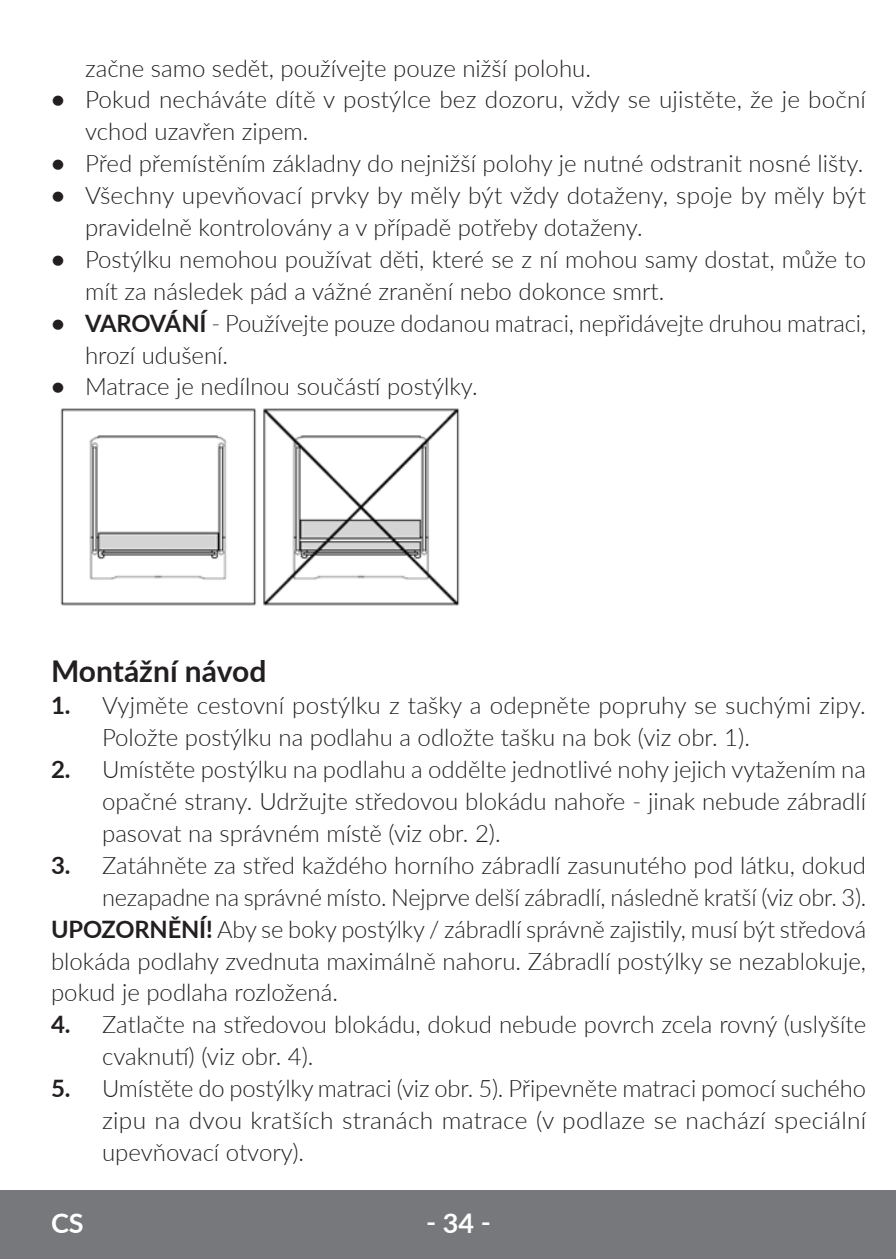
<style>
.page{position:relative;width:896px;height:1259px;background:#fff}
.page>*{position:absolute;margin:0;border:0;box-sizing:border-box;transform-origin:0 0}
.t1{font:700 30px "Lato";color:#231f20}
.t2{font:700 27px "Lato";color:#fff}
.t3{font:300 24px/31.8px "Lato";color:#231f20}
.s1{font-weight:700}
</style>
<div class="page">
<div style="left:0;top:1190px;width:895px;height:69px;background:#76787b"></div>
<img style="left:60px;top:408px;width:400px;height:198px">
<p class="t3" style="left:85px;top:51px;width:507px">začne samo sedět, používejte pouze nižší polohu.</p>
<p class="t3" style="left:85px;top:83px;width:782px;text-indent:-34px"><span class="s1">•</span> Pokud necháváte dítě v postýlce bez dozoru, vždy se ujistěte, že je boční vchod uzavřen zipem.</p>
<p class="t3" style="left:51px;top:147px;width:813px"><span class="s1">•</span> Před přemístěním základny do nejnižší polohy je nutné odstranit nosné lišty.</p>
<p class="t3" style="left:85px;top:179px;width:782px;text-indent:-34px"><span class="s1">•</span> Všechny upevňovací prvky by měly být vždy dotaženy, spoje by měly být pravidelně kontrolovány a v případě potřeby dotaženy.</p>
<p class="t3" style="left:85px;top:242px;width:782px;text-indent:-34px"><span class="s1">•</span> Postýlku nemohou používat děti, které se z ní mohou samy dostat, může to mít za následek pád a vážné zranění nebo dokonce smrt.</p>
<p class="t3" style="left:85px;top:306px;width:782px;text-indent:-34px"><span class="s1">• VAROVÁNÍ</span> - Používejte pouze dodanou matraci, nepřidávejte druhou matraci, hrozí udušení.</p>
<p class="t3" style="left:51px;top:370px;width:428px"><span class="s1">•</span> Matrace je nedílnou součástí postýlky.</p>
<p class="t1" style="left:51px;top:649px;width:217px">Montážní návod</p>
<p class="t3" style="left:102px;top:689px;width:765px;text-indent:-51px"><span class="s1">1.</span> Vyjměte cestovní postýlku z tašky a odepněte popruhy se suchými zipy.<br>Položte postýlku na podlahu a odložte tašku na bok (viz obr. 1).</p>
<p class="t3" style="left:102px;top:753px;width:765px;text-align:justify;text-indent:-51px"><span class="s1">2.</span> Umístěte postýlku na podlahu a oddělte jednotlivé nohy jejich vytažením na opačné strany. Udržujte středovou blokádu nahoře - jinak nebude zábradlí pasovat na správném místě (viz obr. 2).</p>
<p class="t3" style="left:51px;top:848px;width:816px"><span class="s1">3.</span> Zatáhněte za střed každého horního zábradlí zasunutého pod látku, dokud</p>
<p class="t3" style="left:102px;top:880px;width:765px">nezapadne na správné místo. Nejprve delší zábradlí, následně kratší (viz obr. 3).</p>
<p class="t3" style="left:51px;top:912px;width:816px"><span class="s1">UPOZORNĚNÍ!</span> Aby se boky postýlky / zábradlí správně zajistily, musí být středová</p>
<p class="t3" style="left:51px;top:944px;width:816px">blokáda podlahy zvednuta maximálně nahoru. Zábradlí postýlky se nezablokuje,</p>
<p class="t3" style="left:51px;top:976px;width:288px">pokud je podlaha rozložená.</p>
<p class="t3" style="left:102px;top:1008px;width:765px;text-indent:-51px"><span class="s1">4.</span> Zatlačte na středovou blokádu, dokud nebude povrch zcela rovný (uslyšíte cvaknutí) (viz obr. 4).</p>
<p class="t3" style="left:102px;top:1072px;width:765px;text-align:justify;text-indent:-51px"><span class="s1">5.</span> Umístěte do postýlky matraci (viz obr. 5). Připevněte matraci pomocí suchého zipu na dvou kratších stranách matrace (v podlaze se nachází speciální upevňovací otvory).</p>
<p class="t2" style="left:51px;top:1203px;width:34px">CS</p>
<p class="t2" style="left:426px;top:1203px;width:66px">‑ 34 ‑</p>
</div>
